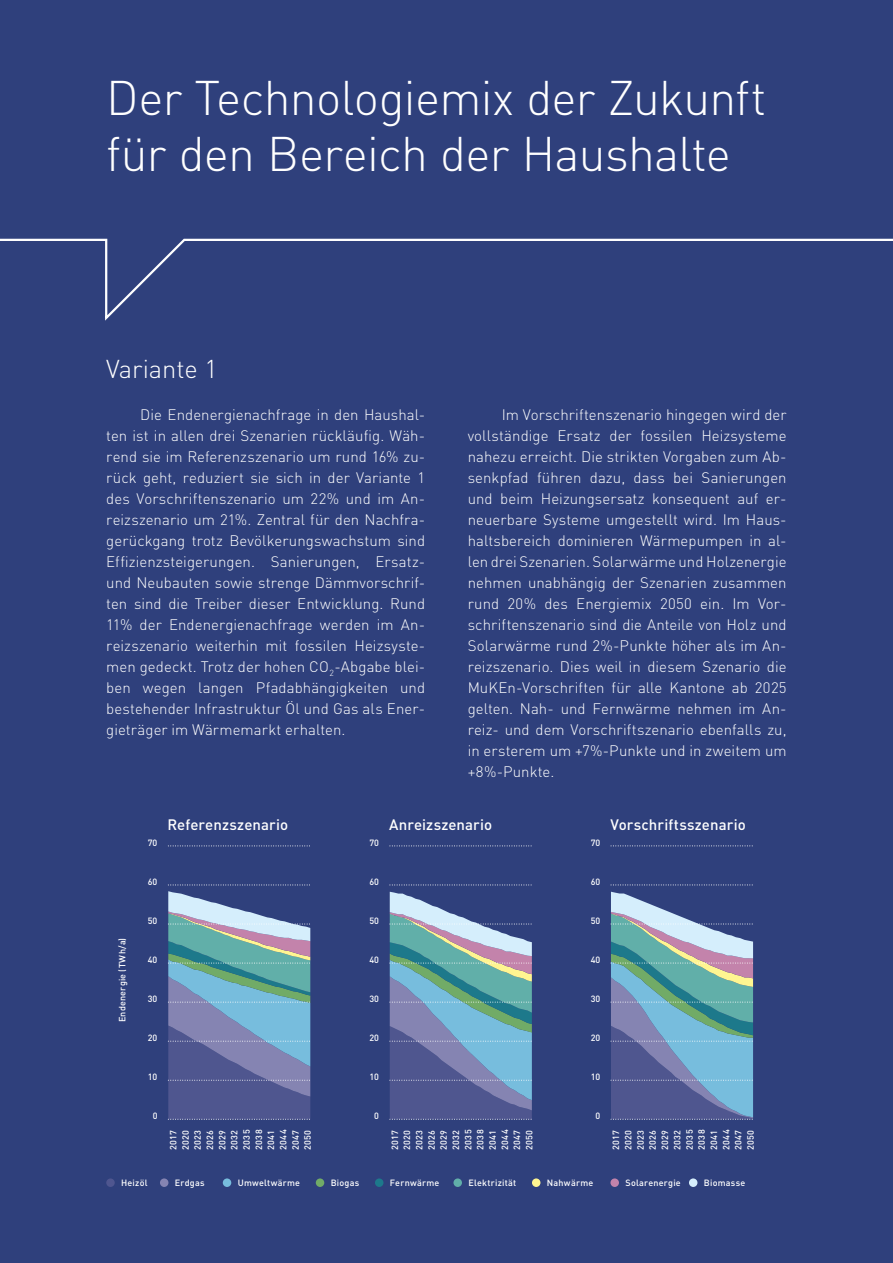
<style>
.page{position:relative;width:893px;height:1263px;background:#2f407c}
.page>*{position:absolute;margin:0;border:0;box-sizing:border-box;transform-origin:0 0}
.t1{font:300 48px/55.5px "DIN";letter-spacing:-.015em;color:#fff}
.t2{font:300 25.5px "DIN";color:#fff}
.t3{font:300 15px/21px "DIN";letter-spacing:.005em;color:#fff;text-align:justify}
.t4{font:500 15px "DIN";letter-spacing:.005em;color:#fff}
.t5{font:500 9px/12.3px "DIN";letter-spacing:.035em;color:#fff;text-align:justify}
</style>
<div class="page">
<svg style="left:0;top:238px;width:893px;height:83px"></svg>
<svg style="left:611px;top:884px;width:142px;height:1px"></svg>
<svg style="left:611px;top:845px;width:142px;height:1px"></svg>
<svg style="left:611px;top:892px;width:142px;height:228px;background:#7194ae"></svg>
<svg style="left:390px;top:884px;width:142px;height:1px"></svg>
<svg style="left:390px;top:845px;width:142px;height:1px"></svg>
<svg style="left:390px;top:892px;width:142px;height:228px;background:#6f8fac"></svg>
<svg style="left:168px;top:884px;width:142px;height:1px"></svg>
<svg style="left:168px;top:845px;width:142px;height:1px"></svg>
<svg style="left:168px;top:891px;width:142px;height:229px;background:#708dac"></svg>
<div style="left:106px;top:1178px;width:9px;height:9px;background:#4f568f;border-radius:50%"></div>
<div style="left:160px;top:1178px;width:8px;height:9px;background:#8584b2;border-radius:50%"></div>
<div style="left:689px;top:1178px;width:8px;height:9px;background:#d5eefc;border-radius:50%"></div>
<div style="left:223px;top:1178px;width:8px;height:9px;background:#77bddd;border-radius:50%"></div>
<div style="left:316px;top:1178px;width:8px;height:9px;background:#71ab67;border-radius:50%"></div>
<div style="left:375px;top:1178px;width:8px;height:9px;background:#1d798b;border-radius:50%"></div>
<div style="left:453px;top:1178px;width:9px;height:9px;background:#61afa9;border-radius:50%"></div>
<div style="left:610px;top:1178px;width:9px;height:9px;background:#c383ab;border-radius:50%"></div>
<div style="left:532px;top:1178px;width:8px;height:9px;background:#fff591;border-radius:50%"></div>
<h1 class="t1" style="left:106px;top:70px;width:662px">Der Technologiemix der Zukunft für den Bereich der Haushalte</h1>
<h2 class="t2" style="left:106px;top:353px;width:113px">Variante 1</h2>
<p class="t3" style="left:106px;top:404px;width:320px;text-indent:34px">Die Endenergienachfrage in den Haushal&shy;ten ist in allen drei Szenarien rückläufig. Wäh&shy;rend sie im Referenzszenario um rund 16% zu&shy;rück geht, reduziert sie sich in der Variante 1 des Vorschriftenszenario um 22% und im An&shy;reizszenario um 21%. Zentral für den Nachfra&shy;gerückgang trotz Bevölkerungswachstum sind Effizienzsteigerungen. Sanierungen, Ersatz&shy;und Neubauten sowie strenge Dämmvorschrif&shy;ten sind die Treiber dieser Entwicklung. Rund 11% der Endenergienachfrage werden im An&shy;reizszenario weiterhin mit fossilen Heizsyste&shy;men gedeckt. Trotz der hohen CO<sub>2</sub>-Abgabe blei&shy;ben wegen langen Pfadabhängigkeiten und bestehender Infrastruktur Öl und Gas als Ener&shy;gieträger im Wärmemarkt erhalten.</p>
<p class="t3" style="left:468px;top:404px;width:320px;text-indent:34px">Im Vorschriftenszenario hingegen wird der vollständige Ersatz der fossilen Heizsysteme nahezu erreicht. Die strikten Vorgaben zum Ab&shy;senkpfad führen dazu, dass bei Sanierungen und beim Heizungsersatz konsequent auf er&shy;neuerbare Systeme umgestellt wird. Im Haus&shy;haltsbereich dominieren Wärmepumpen in al&shy;len drei Szenarien. Solarwärme und Holzenergie nehmen unabhängig der Szenarien zusammen rund 20% des Energiemix 2050 ein. Im Vor&shy;schriftenszenario sind die Anteile von Holz und Solarwärme rund 2%-Punkte höher als im An&shy;reizszenario. Dies weil in diesem Szenario die MuKEn-Vorschriften für alle Kantone ab 2025 gelten. Nah- und Fernwärme nehmen im An&shy;reiz- und dem Vorschriftszenario ebenfalls zu, in ersterem um +7%-Punkte und in zweitem um +8%-Punkte.</p>
<p class="t5" style="left:116px;top:1022px;width:86px;rotate:-90deg">Endenergie (TWh/a)</p>
<p class="t5" style="left:148px;top:836px;width:11px">70</p>
<p class="t4" style="left:168px;top:815px;width:122px">Referenzszenario</p>
<p class="t4" style="left:389px;top:815px;width:105px">Anreizszenario</p>
<p class="t4" style="left:611px;top:815px;width:137px">Vorschriftsszenario</p>
<p class="t5" style="left:369px;top:836px;width:11px">70</p>
<p class="t5" style="left:591px;top:836px;width:11px">70</p>
<p class="t5" style="left:148px;top:875px;width:11px">60</p>
<p class="t5" style="left:369px;top:875px;width:11px">60</p>
<p class="t5" style="left:591px;top:875px;width:11px">60</p>
<p class="t5" style="left:148px;top:914px;width:11px">50</p>
<p class="t5" style="left:369px;top:914px;width:11px">50</p>
<p class="t5" style="left:591px;top:914px;width:11px">50</p>
<p class="t5" style="left:148px;top:953px;width:11px">40</p>
<p class="t5" style="left:148px;top:992px;width:11px">30</p>
<p class="t5" style="left:369px;top:953px;width:11px">40</p>
<p class="t5" style="left:369px;top:992px;width:11px">30</p>
<p class="t5" style="left:591px;top:953px;width:11px">40</p>
<p class="t5" style="left:591px;top:992px;width:11px">30</p>
<p class="t5" style="left:148px;top:1031px;width:11px">20</p>
<p class="t5" style="left:369px;top:1031px;width:11px">20</p>
<p class="t5" style="left:591px;top:1031px;width:11px">20</p>
<p class="t5" style="left:148px;top:1070px;width:11px">10</p>
<p class="t5" style="left:369px;top:1070px;width:11px">10</p>
<p class="t5" style="left:591px;top:1070px;width:11px">10</p>
<p class="t5" style="left:153px;top:1109px;width:6px">0</p>
<p class="t5" style="left:374px;top:1109px;width:6px">0</p>
<p class="t5" style="left:596px;top:1109px;width:6px">0</p>
<p class="t5" style="left:167px;top:1150px;width:22px;rotate:-90deg">2017<br>2020<br>2023<br>2026<br>2029<br>2032<br>2035<br>2038<br>2041<br>2044<br>2047<br>2050</p>
<p class="t5" style="left:388px;top:1150px;width:22px;rotate:-90deg">2017<br>2020<br>2023<br>2026<br>2029<br>2032<br>2035<br>2038<br>2041<br>2044<br>2047<br>2050</p>
<p class="t5" style="left:610px;top:1150px;width:22px;rotate:-90deg">2017<br>2020<br>2023<br>2026<br>2029<br>2032<br>2035<br>2038<br>2041<br>2044<br>2047<br>2050</p>
<p class="t5" style="left:121px;top:1177px;width:28px">Heizöl</p>
<p class="t5" style="left:175px;top:1177px;width:31px">Erdgas</p>
<p class="t5" style="left:238px;top:1177px;width:64px">Umweltwärme</p>
<p class="t5" style="left:331px;top:1177px;width:30px">Biogas</p>
<p class="t5" style="left:390px;top:1177px;width:51px">Fernwärme</p>
<p class="t5" style="left:468px;top:1177px;width:49px">Elektrizität</p>
<p class="t5" style="left:547px;top:1177px;width:48px">Nahwärme</p>
<p class="t5" style="left:625px;top:1177px;width:57px">Solarenergie</p>
<p class="t5" style="left:704px;top:1177px;width:43px">Biomasse</p>
</div>
